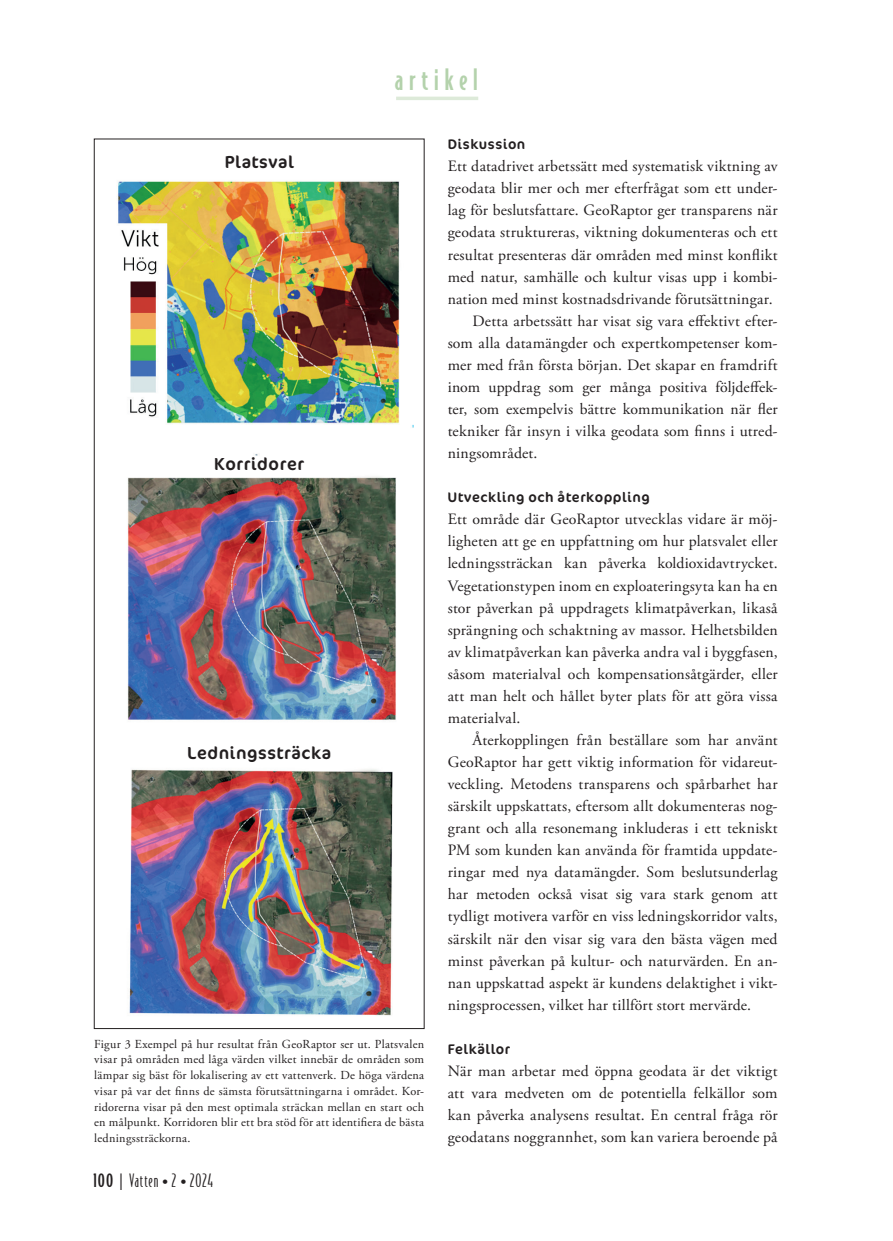
<style>
.page{position:relative;width:893px;height:1241px;background:#fff}
.page>*{position:absolute;margin:0;border:0;box-sizing:border-box;transform-origin:0 0}
.t1{font:500 28px "Bodega Sans";letter-spacing:.195em;color:#b4d2ac}
.t2{font:17.5px "Cocon Pro";letter-spacing:.035em;color:#231f20}
.t3{font:300 17.5px "Bodega Sans";letter-spacing:.05em;color:#231f20}
.t4{font:15.75px/22.1px "Adobe Garamond Pro";letter-spacing:.015em;color:#231f20;text-align:justify}
.t5{font:14px "Cocon Pro";letter-spacing:.04em;color:#231f20}
.t6{font:12.25px/15.8px "Adobe Garamond Pro";letter-spacing:.02em;color:#231f20;text-align:justify}
.s1{font-weight:500}
.s2{font-family:"Adobe Garamond Pro";font-weight:400;font-size:15.75px}
</style>
<div class="page">
<hr style="left:396px;top:97px;width:82px;height:3px;background:#ddead9">
<img style="left:118px;top:181px;width:296px;height:835px">
<h1 class="t1" style="left:395px;top:62px;width:85px">artikel</h1>
<p class="t2" style="left:225px;top:150px;width:71px">Platsval</p>
<p class="t2" style="left:214px;top:452px;width:91px">Korridorer</p>
<p class="t2" style="left:187px;top:741px;width:145px">Ledningssträcka</p>
<p class="t6" style="left:94px;top:1036px;width:331px">Figur 3 Exempel på hur resultat från GeoRaptor ser ut. Platsvalen visar på områden med låga värden vilket innebär de områden som lämpar sig bäst för lokalisering av ett vattenverk. De höga värdena visar på var det finns de sämsta förutsättningarna i området. Kor&shy;ridorerna visar på den mest optimala sträckan mellan en start och en målpunkt. Korridoren blir ett bra stöd för att identifiera de bästa ledningssträckorna.</p>
<p class="t3" style="left:93px;top:1169px;width:121px"><span class="s1">100</span> | Vatten <span class="s2">•</span> 2 <span class="s2">•</span> 2024</p>
<p class="t5" style="left:448px;top:135px;width:79px">Diskussion</p>
<p class="t4" style="left:448px;top:156px;width:331px">Ett datadrivet arbetssätt med systematisk viktning av geodata blir mer och mer efterfrågat som ett under&shy;lag för beslutsfattare. GeoRaptor ger transparens när geodata struktureras, viktning dokumenteras och ett resultat presenteras där områden med minst konflikt med natur, samhälle och kultur visas upp i kombi&shy;nation med minst kostnadsdrivande förutsättningar.</p>
<p class="t4" style="left:448px;top:310px;width:331px;text-indent:25px">Detta arbetssätt har visat sig vara effektivt efter&shy;som alla datamängder och expertkompetenser kom&shy;mer med från första början. Det skapar en framdrift inom uppdrag som ger många positiva följdeffek&shy;ter, som exempelvis bättre kommunikation när fler tekniker får insyn i vilka geodata som finns i utred&shy;ningsområdet.</p>
<p class="t5" style="left:448px;top:488px;width:204px">Utveckling och återkoppling</p>
<p class="t4" style="left:448px;top:509px;width:331px">Ett område där GeoRaptor utvecklas vidare är möj&shy;ligheten att ge en uppfattning om hur platsvalet eller ledningssträckan kan påverka koldioxidavtrycket.<br>Vegetationstypen inom en exploateringsyta kan ha en stor påverkan på uppdragets klimatpåverkan, likaså sprängning och schaktning av massor. Helhetsbilden av klimatpåverkan kan påverka andra val i byggfasen, såsom materialval och kompensationsåtgärder, eller att man helt och hållet byter plats för att göra vissa materialval.</p>
<p class="t4" style="left:448px;top:729px;width:331px;text-indent:25px">Återkopplingen från beställare som har använt GeoRaptor har gett viktig information för vidareut&shy;veckling. Metodens transparens och spårbarhet har särskilt uppskattats, eftersom allt dokumenteras nog&shy;grant och alla resonemang inkluderas i ett tekniskt PM som kunden kan använda för framtida uppdate&shy;ringar med nya datamängder. Som beslutsunderlag har metoden också visat sig vara stark genom att tydligt motivera varför en viss ledningskorridor valts, särskilt när den visar sig vara den bästa vägen med minst påverkan på kultur- och naturvärden. En an&shy;nan uppskattad aspekt är kundens delaktighet i vikt&shy;ningsprocessen, vilket har tillfört stort mervärde.</p>
<p class="t5" style="left:448px;top:1039px;width:64px">Felkällor</p>
<p class="t4" style="left:448px;top:1060px;width:331px">När man arbetar med öppna geodata är det viktigt att vara medveten om de potentiella felkällor som kan påverka analysens resultat. En central fråga rör geodatans noggrannhet, som kan variera beroende på</p>
</div>
